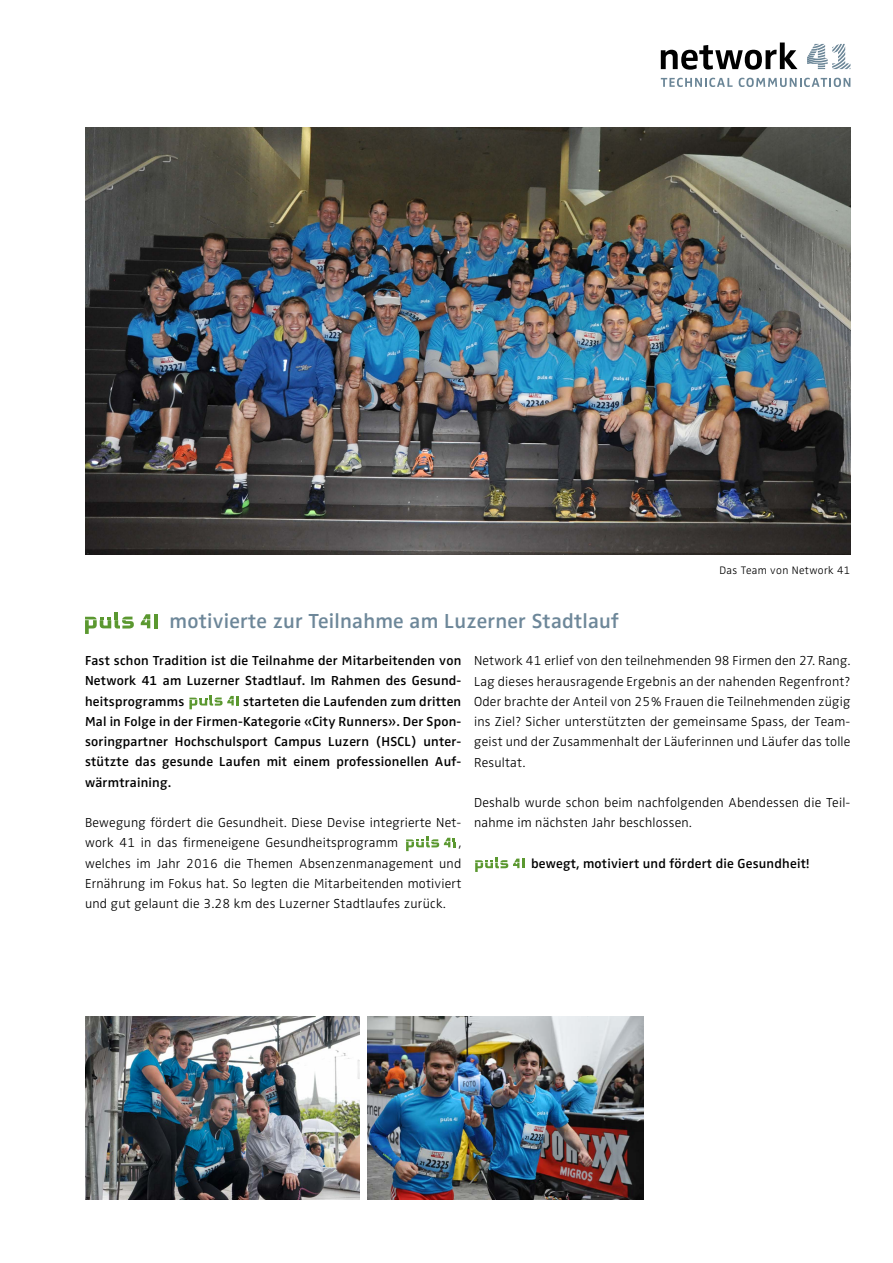
<style>
.page{position:relative;width:893px;height:1263px;background:#fff}
.page>*{position:absolute;margin:0;border:0;box-sizing:border-box;transform-origin:0 0}
.t1{font:600 21px "Zwo";letter-spacing:.01em;color:#6d8799}
.t2{font:300 13.5px/20.2px "Zwo";letter-spacing:.015em;color:#000}
.t3{font:600 13.5px/20.2px "Zwo";letter-spacing:.015em;color:#000;text-align:justify}
.t4{font:300 11.25px "Zwo";letter-spacing:.03em;color:#000}
</style>
<div class="page">
<svg style="left:661px;top:78px;width:72px;height:9px"></svg>
<svg style="left:739px;top:78px;width:111px;height:9px"></svg>
<svg style="left:661px;top:43px;width:136px;height:27px"></svg>
<svg style="left:807px;top:44px;width:43px;height:25px"></svg>
<img style="left:85px;top:128px;width:765px;height:427px">
<img style="left:368px;top:1016px;width:275px;height:183px">
<img style="left:85px;top:1016px;width:274px;height:183px">
<svg style="left:85px;top:612px;width:49px;height:22px"></svg>
<svg style="left:141px;top:614px;width:16px;height:14px"></svg>
<svg style="left:189px;top:695px;width:49px;height:14px"></svg>
<svg style="left:475px;top:857px;width:49px;height:15px"></svg>
<svg style="left:406px;top:836px;width:49px;height:15px"></svg>
<h1 class="t1" style="left:170px;top:609px;width:451px">motivierte zur Teilnahme am Luzerner Stadtlauf</h1>
<p class="t4" style="left:719px;top:564px;width:133px">Das Team von Network 41</p>
<p class="t3" style="left:85px;top:650px;width:378px">Fast schon Tradition ist die Teilnahme der Mitarbeitenden von Network 41 am Luzerner Stadtlauf. Im Rahmen des Gesund&shy;heitsprogramms</p>
<p class="t3" style="left:85px;top:691px;width:378px;text-indent:158px">starteten die Laufenden zum dritten Mal in Folge in der Firmen-Kategorie «City Runners». Der Spon&shy;soringpartner Hochschulsport Campus Luzern (HSCL) unter&shy;stützte das gesunde Laufen mit einem professionellen Auf&shy;wärmtraining.</p>
<p class="t2" style="left:85px;top:812px;width:378px">Bewegung fördert die Gesundheit. Diese Devise integrierte Net&shy;work 41 in das firmeneigene Gesundheitsprogramm</p>
<p class="t2" style="left:85px;top:833px;width:378px;text-align:justify;text-indent:374px">, welches im Jahr 2016 die Themen Absenzenmanagement und Ernährung im Fokus hat. So legten die Mitarbeitenden motiviert und gut gelaunt die 3.28 km des Luzerner Stadtlaufes zurück.</p>
<p class="t2" style="left:474px;top:651px;width:378px;text-align:justify">Network 41 erlief von den teilnehmenden 98 Firmen den 27. Rang.<br>Lag dieses herausragende Ergebnis an der nahenden Regenfront?<br>Oder brachte der Anteil von 25 % Frauen die Teilnehmenden zügig ins Ziel? Sicher unterstützten der gemeinsame Spass, der Team&shy;geist und der Zusammenhalt der Läuferinnen und Läufer das tolle Resultat.</p>
<p class="t2" style="left:474px;top:792px;width:378px">Deshalb wurde schon beim nachfolgenden Abendessen die Teil&shy;nahme im nächsten Jahr beschlossen.</p>
<p class="t3" style="left:531px;top:853px;width:280px">bewegt, motiviert und fördert die Gesundheit!</p>
</div>
